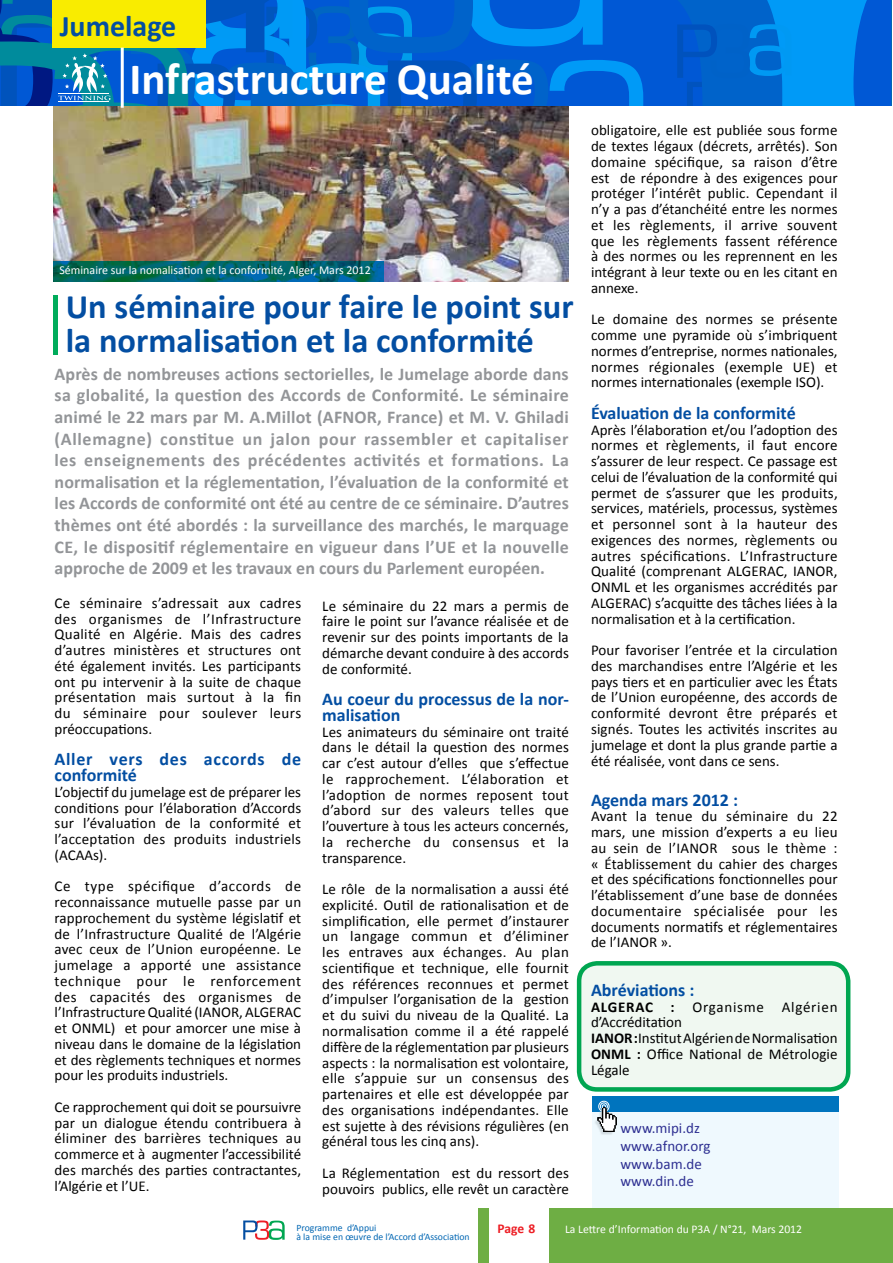
<style>
.page{position:relative;width:893px;height:1263px;background:#fff}
.page>*{position:absolute;margin:0;border:0;box-sizing:border-box;transform-origin:0 0}
.t1{font:700 45px "Calibri";color:#fff}
.t2{font:700 34.5px/34.5px "Calibri";color:#034ea2}
.t3{font:700 30px "Calibri";color:#034ea2}
.t4{font:700 18px/21.6px "Calibri";color:#939598;text-align:justify}
.t5{font:700 18px/15.8px "Calibri";color:#034ea2}
.t6{font:700 18px/15.8px "Calibri";letter-spacing:.035em;color:#034ea2}
.t7{font:15px/15.8px "Calibri";color:#000;text-align:justify}
.t8{font:15px/17.5px "Calibri";color:#2e3092}
.t9{font:700 13.5px "Calibri";color:#ed1d24}
.t10{font:12px "Calibri";color:#fff}
.t11{font:11.7px "Calibri";color:#fff}
.t12{font:9.75px "Calibri";color:#0066b3}
.s1{font-weight:700}
</style>
<div class="page">
<div style="left:592px;top:1108px;width:247px;height:100px;background:#eff9fe"></div>
<div style="left:592px;top:1097px;width:247px;height:15px;background:#0074be"></div>
<img style="left:595px;top:1120px;width:18px;height:15px">
<div style="left:598px;top:1101px;width:11px;height:11px;border:1px solid #fff;border-radius:50%"></div>
<div style="left:600px;top:1102px;width:8px;height:8px;border:1px solid #fff;border-radius:50%"></div>
<svg style="left:597px;top:1104px;width:20px;height:28px"></svg>
<div style="left:579px;top:963px;width:269px;height:126px;background:#f0f8f1;border-radius:18px"></div>
<div style="left:577px;top:961px;width:273px;height:131px;border:4px solid #00a651;border-radius:18px"></div>
<img style="left:54px;top:106px;width:515px;height:175px">
<hr style="left:53px;top:296px;width:4px;height:59px;background:#00ac5b">
<svg style="left:54px;top:261px;width:330px;height:20px;background:#006669"></svg>
<div style="left:643px;top:0;width:34px;height:106px;background:#0058d5"></div>
<svg style="left:677px;top:0;width:215px;height:106px;background:#0075dd"></svg>
<div style="left:478px;top:1209px;width:415px;height:54px;background:#6eae44"></div>
<div style="left:490px;top:1209px;width:59px;height:54px;background:#fff"></div>
<svg style="left:243px;top:1220px;width:42px;height:20px"></svg>
<svg style="left:0;top:0;width:643px;height:106px;background:#1d77b9"></svg>
<hr style="left:121px;top:48px;width:3px;height:60px;background:#fff">
<h3 class="t3" style="left:60px;top:7px;width:118px">Jumelage</h3>
<h1 class="t1" style="left:129px;top:50px;width:406px">Infrastructure Qualité</h1>
<p class="t10" style="left:59px;top:263px;width:313px">Séminaire sur la nomalisation et la conformité, Alger, Mars 2012</p>
<h2 class="t2" style="left:66px;top:289px;width:509px">Un séminaire pour faire le point sur la normalisation et la conformité</h2>
<p class="t4" style="left:55px;top:363px;width:516px">Après de nombreuses actions sectorielles, le Jumelage aborde dans sa globalité, la question des Accords de Conformité. Le séminaire animé le 22 mars par M. A.Millot (AFNOR, France) et M. V. Ghiladi (Allemagne) constitue un jalon pour rassembler et capitaliser les enseignements des précédentes activités et formations. La normalisation et la réglementation, l’évaluation de la conformité et les Accords de conformité ont été au centre de ce séminaire. D’autres thèmes ont été abordés : la surveillance des marchés, le marquage CE, le dispositif réglementaire en vigueur dans l’UE et la nouvelle approche de 2009 et les travaux en cours du Parlement européen.</p>
<p class="t7" style="left:55px;top:595px;width:248px">Ce séminaire s’adressait aux cadres des organismes de l’Infrastructure Qualité en Algérie. Mais des cadres d’autres ministères et structures ont été également invités. Les participants ont pu intervenir à la suite de chaque présentation mais surtout à la fin du séminaire pour soulever leurs préoccupations.</p>
<p class="t6" style="left:55px;top:751px;width:248px">Aller vers des accords de conformité</p>
<p class="t7" style="left:55px;top:784px;width:248px">L’objectif du jumelage est de préparer les conditions pour l’élaboration d’Accords sur l’évaluation de la conformité et l’acceptation des produits industriels (ACAAs).</p>
<p class="t7" style="left:55px;top:878px;width:248px">Ce type spécifique d’accords de reconnaissance mutuelle passe par un rapprochement du système législatif et de l’Infrastructure Qualité de l’Algérie avec ceux de l’Union européenne. Le jumelage a apporté une assistance technique pour le renforcement des capacités des organismes de l’Infrastructure Qualité (IANOR, ALGERAC et ONML) et pour amorcer une mise à niveau dans le domaine de la législation et des règlements techniques et normes pour les produits industriels.</p>
<p class="t7" style="left:55px;top:1099px;width:248px">Ce rapprochement qui doit se poursuivre par un dialogue étendu contribuera à éliminer des barrières techniques au commerce et à augmenter l’accessibilité des marchés des parties contractantes, l’Algérie et l’UE.</p>
<p class="t7" style="left:322px;top:598px;width:248px">Le séminaire du 22 mars a permis de faire le point sur l’avance réalisée et de revenir sur des points importants de la démarche devant conduire à des accords de conformité.</p>
<p class="t5" style="left:322px;top:691px;width:248px">Au coeur du processus de la nor&shy;malisation</p>
<p class="t7" style="left:322px;top:724px;width:248px">Les animateurs du séminaire ont traité dans le détail la question des normes car c’est autour d’elles que s’effectue le rapprochement. L’élaboration et l’adoption de normes reposent tout d’abord sur des valeurs telles que l’ouverture à tous les acteurs concernés, la recherche du consensus et la transparence.</p>
<p class="t7" style="left:322px;top:881px;width:248px">Le rôle de la normalisation a aussi été explicité. Outil de rationalisation et de simplification, elle permet d’instaurer un langage commun et d’éliminer les entraves aux échanges. Au plan scientifique et technique, elle fournit des références reconnues et permet d’impulser l’organisation de la gestion et du suivi du niveau de la Qualité. La normalisation comme il a été rappelé diffère de la réglementation par plusieurs aspects : la normalisation est volontaire, elle s’appuie sur un consensus des partenaires et elle est développée par des organisations indépendantes. Elle est sujette à des révisions régulières (en général tous les cinq ans).</p>
<p class="t7" style="left:322px;top:1165px;width:248px">La Réglementation est du ressort des pouvoirs publics, elle revêt un caractère</p>
<p class="t7" style="left:591px;top:123px;width:248px">obligatoire, elle est publiée sous forme de textes légaux (décrets, arrêtés). Son domaine spécifique, sa raison d’être est de répondre à des exigences pour protéger l’intérêt public. Cependant il n’y a pas d’étanchéité entre les normes et les règlements, il arrive souvent que les règlements fassent référence à des normes ou les reprennent en les intégrant à leur texte ou en les citant en annexe.</p>
<p class="t7" style="left:591px;top:312px;width:248px">Le domaine des normes se présente comme une pyramide où s’imbriquent normes d’entreprise, normes nationales, normes régionales (exemple UE) et normes internationales (exemple ISO).</p>
<p class="t5" style="left:591px;top:405px;width:206px">Évaluation de la conformité</p>
<p class="t7" style="left:591px;top:422px;width:248px">Après l’élaboration et/ou l’adoption des normes et règlements, il faut encore s’assurer de leur respect. Ce passage est celui de l’évaluation de la conformité qui permet de s’assurer que les produits, services, matériels, processus, systèmes et personnel sont à la hauteur des exigences des normes, règlements ou autres spécifications. L’Infrastructure Qualité (comprenant ALGERAC, IANOR, ONML et les organismes accrédités par ALGERAC) s’acquitte des tâches liées à la normalisation et à la certification.</p>
<p class="t7" style="left:591px;top:642px;width:248px">Pour favoriser l’entrée et la circulation des marchandises entre l’Algérie et les pays tiers et en particulier avec les États de l’Union européenne, des accords de conformité devront être préparés et signés. Toutes les activités inscrites au jumelage et dont la plus grande partie a été réalisée, vont dans ce sens.</p>
<p class="t5" style="left:591px;top:792px;width:149px">Agenda mars 2012 :</p>
<p class="t7" style="left:591px;top:808px;width:248px">Avant la tenue du séminaire du 22 mars, une mission d’experts a eu lieu au sein de l’IANOR sous le thème : « Établissement du cahier des charges et des spécifications fonctionnelles pour l’établissement d’une base de données documentaire spécialisée pour les documents normatifs et réglementaires de l’IANOR ».</p>
<p class="t5" style="left:591px;top:982px;width:105px">Abréviations :</p>
<p class="t7" style="left:591px;top:999px;width:248px;text-align:left"><span class="s1">ALGERAC :</span> Organisme Algérien d’Accréditation<br><span class="s1">IANOR :</span>Institut Algérien de Normalisation<br><span class="s1">ONML :</span> Office National de Métrologie<br>Légale</p>
<p class="t8" style="left:620px;top:1120px;width:92px">www.mipi.dz www.afnor.org www.bam.de www.din.de</p>
<p class="t9" style="left:498px;top:1220px;width:39px">Page 8</p>
<p class="t12" style="left:296px;top:1222px;width:82px">Programme d’Appui</p>
<p class="t11" style="left:565px;top:1222px;width:239px">La Lettre d’Information du P3A / N°21, Mars 2012</p>
<p class="t12" style="left:296px;top:1230px;width:175px">à la mise en œuvre de l’Accord d’Association</p>
</div>
